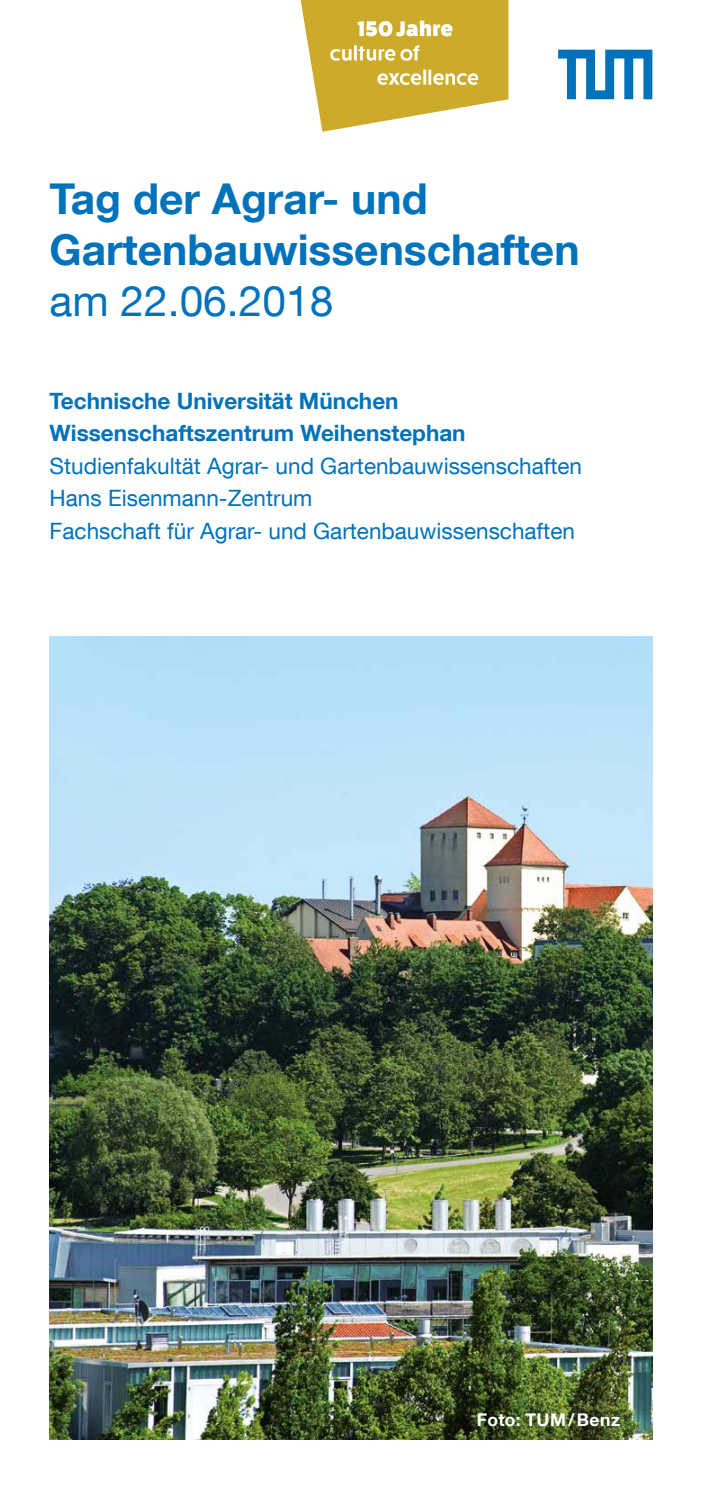
<style>
.page{position:relative;width:702px;height:1489px;background:#fff}
.page>*{position:absolute;margin:0;border:0;box-sizing:border-box;transform-origin:0 0}
.t1{font:700 42.5px/51px "TUM Neue Helvetica";color:#0072bb}
.t2{font:42.5px "TUM Neue Helvetica";color:#0072bb}
.t3{font:22.5px/32.5px "TUM Neue Helvetica";color:#0072bb}
.t4{font:700 22.5px/32.5px "TUM Neue Helvetica";color:#0072bb}
.t5{font:700 17.5px "TUM Neue Helvetica";letter-spacing:.025em;color:#fff}
</style>
<div class="page">
<img style="left:50px;top:636px;width:602px;height:803px">
<svg style="left:300px;top:0;width:208px;height:132px"></svg>
<svg style="left:558px;top:50px;width:94px;height:49px"></svg>
<h1 class="t1" style="left:50px;top:172px;width:531px">Tag der Agrar- und<br>Gartenbauwissenschaften</h1>
<h1 class="t2" style="left:50px;top:274px;width:285px">am 22.06.2018</h1>
<p class="t4" style="left:50px;top:384px;width:417px">Technische Universität München<br>Wissenschaftszentrum Weihenstephan</p>
<p class="t3" style="left:50px;top:449px;width:534px">Studienfakultät Agrar- und Gartenbauwissenschaften<br>Hans Eisenmann-Zentrum<br>Fachschaft für Agrar- und Gartenbauwissenschaften</p>
<p class="t5" style="left:477px;top:1408px;width:145px">Foto: TUM/Benz</p>
</div>
